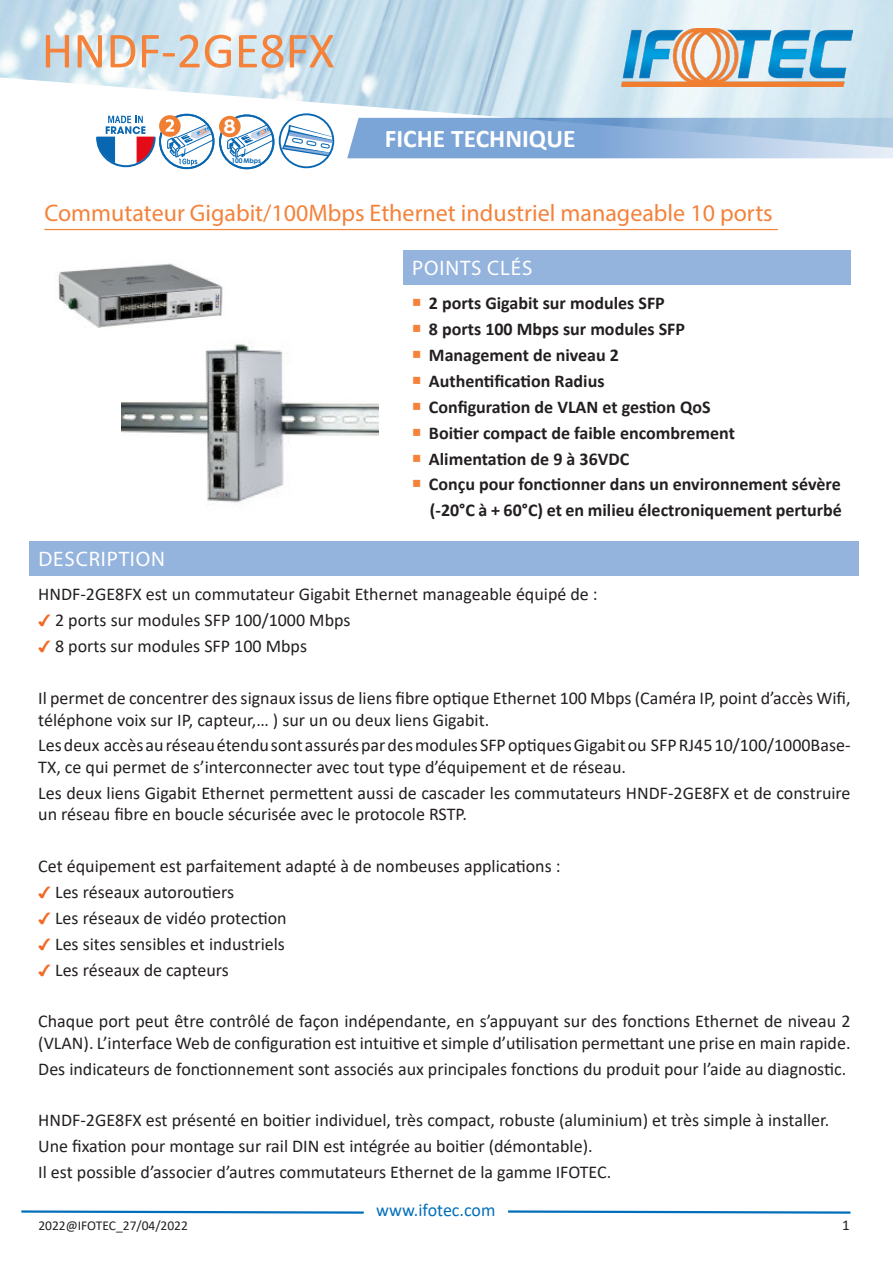
<style>
.page{position:relative;width:893px;height:1263px;background:#fff}
.page>*{position:absolute;margin:0;border:0;box-sizing:border-box;transform-origin:0 0}
.t1{font:51px "Calibri";color:#f4823b}
.t2{font:700 25.5px "Calibri";color:#fff}
.Description_Produit{font:24px "Myriad Pro";color:#f4823b}
.Titres{font:21px "Myriad Pro";letter-spacing:.04em;color:#fff}
.t3{font:700 18.45px "Century Gothic";color:#fff;scale:1.19 1}
.Texte{font:18px/21.6px "Calibri";color:#231f20}
.Pts_Clés_-_Texte{font:700 18px "Calibri";color:#231f20}
.t4{font:18px "Calibri";color:#006fba}
.t5{font:15px "Calibri";color:#231f20}
.t6{font:13.5px "Calibri";color:#231f20}
.t7{font:700 6.6px "Century Gothic";letter-spacing:-.02em;color:#0967b1}
.s1{font-family:"Arial Unicode MS";font-size:15px;color:#f36824}
</style>
<div class="page">
<svg style="left:508px;top:1210px;width:343px;height:4px"></svg>
<svg style="left:21px;top:1210px;width:343px;height:4px"></svg>
<img style="left:0;top:0;width:893px;height:148px">
<svg style="left:347px;top:118px;width:546px;height:40px;background:#93b5dd"></svg>
<img style="left:621px;top:28px;width:231px;height:59px">
<svg style="left:97px;top:108px;width:59px;height:59px"></svg>
<svg style="left:160px;top:115px;width:53px;height:53px"></svg>
<div style="left:160px;top:114px;width:54px;height:55px;border:2px solid #0967b1;border-radius:50%"></div>
<div style="left:160px;top:115px;width:21px;height:22px;background:#f07e33;border-radius:50%"></div>
<svg style="left:166px;top:118px;width:47px;height:48px"></svg>
<svg style="left:280px;top:114px;width:53px;height:53px"></svg>
<div style="left:279px;top:113px;width:55px;height:55px;border:2px solid #0967b1;border-radius:50%"></div>
<svg style="left:281px;top:125px;width:52px;height:32px"></svg>
<svg style="left:220px;top:115px;width:53px;height:53px"></svg>
<svg style="left:227px;top:118px;width:46px;height:40px"></svg>
<div style="left:219px;top:115px;width:55px;height:54px;border:2px solid #0967b1;border-radius:50%"></div>
<div style="left:219px;top:116px;width:22px;height:21px;background:#f07e33;border-radius:50%"></div>
<img style="left:58px;top:263px;width:165px;height:65px">
<img style="left:122px;top:344px;width:256px;height:159px">
<div style="left:403px;top:250px;width:447px;height:34px;background:#95b4dd"></div>
<div style="left:30px;top:541px;width:829px;height:35px;background:#95b4dd"></div>
<hr style="left:44px;top:229px;width:734px;height:1px;background:#f4823b">
<h1 class="t1" style="left:42px;top:15px;width:295px">HNDF-2GE8FX</h1>
<p class="t3" style="left:223px;top:112px;width:12px">8</p>
<p class="t7" style="left:232px;top:155px;width:31px">100 Mbps</p>
<h2 class="t2" style="left:385px;top:120px;width:192px">FICHE TECHNIQUE</h2>
<p class="Description_Produit" style="left:44px;top:198px;width:730px">Commutateur Gigabit/100Mbps Ethernet industriel manageable 10 ports</p>
<p class="Titres" style="left:412px;top:255px;width:122px">POINTS CLÉS</p>
<p class="Pts_Clés_-_Texte" style="left:429px;top:291px;width:237px">2 ports Gigabit sur modules SFP</p>
<p class="Pts_Clés_-_Texte" style="left:429px;top:317px;width:258px">8 ports 100 Mbps sur modules SFP</p>
<p class="Pts_Clés_-_Texte" style="left:429px;top:342px;width:192px">Management de niveau 2</p>
<p class="Pts_Clés_-_Texte" style="left:429px;top:368px;width:177px">Authentification Radius</p>
<p class="Pts_Clés_-_Texte" style="left:429px;top:394px;width:283px">Configuration de VLAN et gestion QoS</p>
<p class="Pts_Clés_-_Texte" style="left:429px;top:420px;width:307px">Boitier compact de faible encombrement</p>
<p class="Pts_Clés_-_Texte" style="left:429px;top:446px;width:202px">Alimentation de 9 à 36VDC</p>
<p class="Pts_Clés_-_Texte" style="left:429px;top:472px;width:413px">Conçu pour fonctionner dans un environnement sévère</p>
<p class="Pts_Clés_-_Texte" style="left:430px;top:498px;width:413px">(-20°C à + 60°C) et en milieu électroniquement perturbé</p>
<p class="Titres" style="left:38px;top:546px;width:128px">DESCRIPTION</p>
<p class="Texte" style="left:38px;top:583px;width:561px">HNDF-2GE8FX est un commutateur Gigabit Ethernet manageable équipé de :</p>
<p class="Texte" style="left:38px;top:609px;width:314px"><span class="s1">✔</span> 2 ports sur modules SFP 100/1000 Mbps</p>
<p class="Texte" style="left:38px;top:635px;width:270px"><span class="s1">✔</span> 8 ports sur modules SFP 100 Mbps</p>
<p class="Texte" style="left:38px;top:687px;width:814px">Il permet de concentrer des signaux issus de liens fibre optique Ethernet 100 Mbps (Caméra IP, point d’accès Wifi, téléphone voix sur IP, capteur,… ) sur un ou deux liens Gigabit.</p>
<p class="Texte" style="left:38px;top:734px;width:814px">Les deux accès au réseau étendu sont assurés par des modules SFP optiques Gigabit ou SFP RJ45 10/100/1000Base-<br>TX, ce qui permet de s’interconnecter avec tout type d’équipement et de réseau.</p>
<p class="Texte" style="left:38px;top:782px;width:814px">Les deux liens Gigabit Ethernet permettent aussi de cascader les commutateurs HNDF-2GE8FX et de construire un réseau fibre en boucle sécurisée avec le protocole RSTP.</p>
<p class="Texte" style="left:38px;top:855px;width:524px">Cet équipement est parfaitement adapté à de nombeuses applications :</p>
<p class="Texte" style="left:38px;top:881px;width:197px"><span class="s1">✔</span> Les réseaux autoroutiers</p>
<p class="Texte" style="left:38px;top:907px;width:250px"><span class="s1">✔</span> Les réseaux de vidéo protection</p>
<p class="Texte" style="left:38px;top:932px;width:248px"><span class="s1">✔</span> Les sites sensibles et industriels</p>
<p class="Texte" style="left:38px;top:958px;width:192px"><span class="s1">✔</span> Les réseaux de capteurs</p>
<p class="Texte" style="left:38px;top:1010px;width:814px">Chaque port peut être contrôlé de façon indépendante, en s’appuyant sur des fonctions Ethernet de niveau 2 (VLAN). L’interface Web de configuration est intuitive et simple d’utilisation permettant une prise en main rapide.</p>
<p class="Texte" style="left:38px;top:1057px;width:809px">Des indicateurs de fonctionnement sont associés aux principales fonctions du produit pour l’aide au diagnostic.</p>
<p class="Texte" style="left:38px;top:1109px;width:792px">HNDF-2GE8FX est présenté en boitier individuel, très compact, robuste (aluminium) et très simple à installer.</p>
<p class="Texte" style="left:38px;top:1135px;width:556px">Une fixation pour montage sur rail DIN est intégrée au boitier (démontable).</p>
<p class="Texte" style="left:38px;top:1161px;width:575px">Il est possible d’associer d’autres commutateurs Ethernet de la gamme IFOTEC.</p>
<p class="t6" style="left:38px;top:1216px;width:151px">2022@IFOTEC_27/04/2022</p>
<p class="t4" style="left:376px;top:1197px;width:121px">www.ifotec.com</p>
<p class="t5" style="left:842px;top:1215px;width:9px">1</p>
</div>
